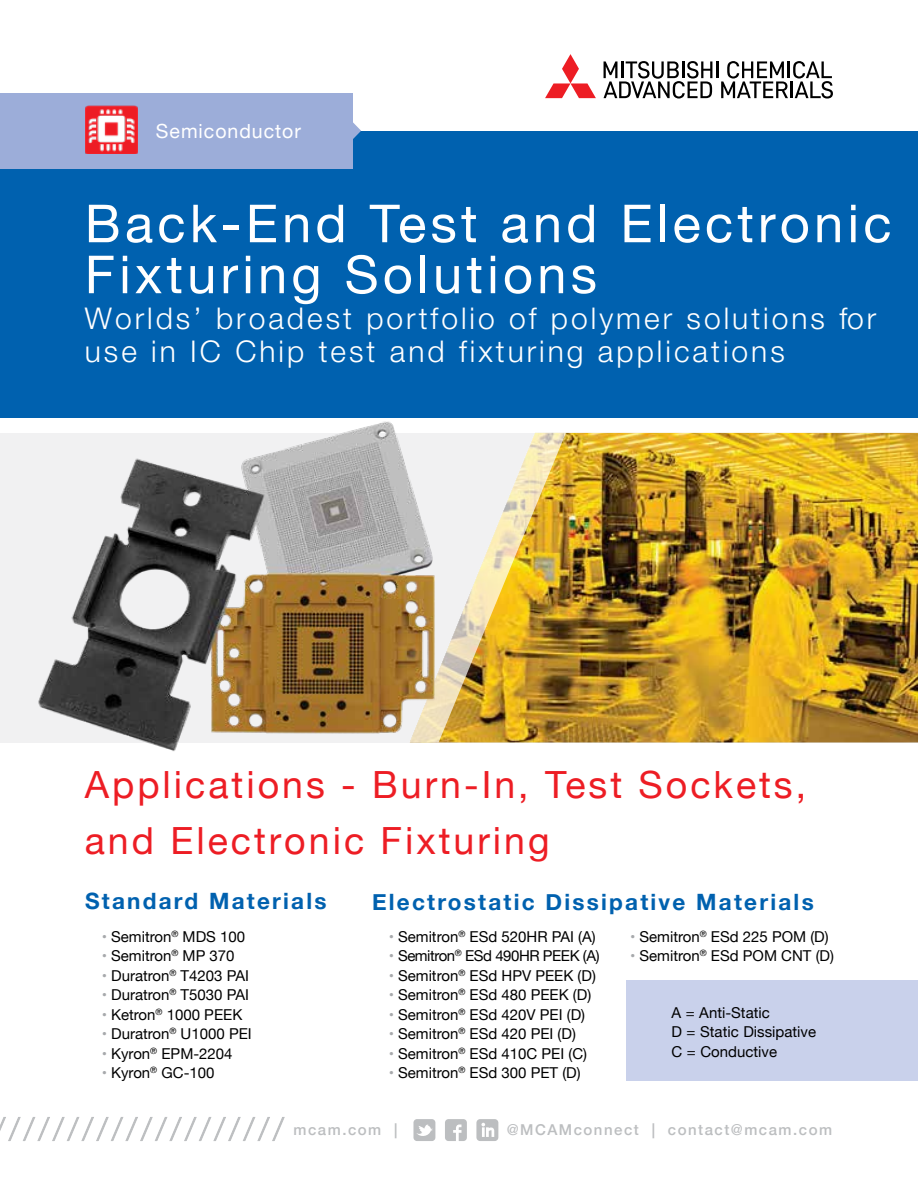
<style>
.page{position:relative;width:918px;height:1188px;background:#fff}
.page>*{position:absolute;margin:0;border:0;box-sizing:border-box;transform-origin:0 0}
.t1{font:52.5px/51px "Helvetica Neue";letter-spacing:.08em;color:#fff}
.t2{font:37.5px/56.7px "Helvetica Neue";letter-spacing:.08em;color:#ed1d24}
.t3{font:300 30px/33px "Helvetica Neue LT Std";letter-spacing:.1em;color:#fff}
.t4{font:700 22.5px "Helvetica Neue";letter-spacing:.1em;color:#0061af}
.t5{font:19.5px "Helvetica Neue";letter-spacing:.05em;color:#fff}
.t6{font:15px/19.5px "Helvetica Neue";color:#000}
.t7{font:500 15px "Helvetica Neue";letter-spacing:.1em;color:#bcbec0}
.t8{font:15px "Helvetica Neue";letter-spacing:-.03em;color:#000}
.s1{font-family:"Helvetica Neue LT Std"}
.s2{color:#a7a9ac}
</style>
<div class="page">
<div style="left:0;top:131px;width:918px;height:286px;background:#0061af"></div>
<div style="left:0;top:93px;width:352px;height:76px;background:#9cadd9"></div>
<svg style="left:352px;top:121px;width:9px;height:19px"></svg>
<img style="left:85px;top:106px;width:53px;height:48px">
<svg style="left:545px;top:54px;width:51px;height:44px"></svg>
<hr style="left:716px;top:61px;width:3px;height:17px;background:#000">
<svg style="left:604px;top:61px;width:108px;height:38px"></svg>
<svg style="left:721px;top:61px;width:112px;height:38px"></svg>
<svg style="left:476px;top:1119px;width:22px;height:22px"></svg>
<svg style="left:445px;top:1119px;width:22px;height:22px"></svg>
<svg style="left:413px;top:1119px;width:22px;height:22px"></svg>
<svg style="left:0;top:1117px;width:285px;height:24px"></svg>
<div style="left:0;top:433px;width:918px;height:310px;background:#f1f1f2"></div>
<img style="left:566px;top:433px;width:352px;height:309px">
<img style="left:449px;top:433px;width:117px;height:310px">
<img style="left:35px;top:417px;width:414px;height:334px">
<div style="left:626px;top:981px;width:292px;height:100px;background:#c9d1eb"></div>
<h3 class="t5" style="left:156px;top:117px;width:146px">Semiconductor</h3>
<h1 class="t1" style="left:85px;top:201px;width:808px">Back-End Test <span class="s1">and</span> Electronic<br>Fixturing Solutions</h1>
<h3 class="t3" style="left:85px;top:301px;width:793px">Worlds’ broadest portfolio of polymer solutions for use in IC Chip test and fixturing applications</h3>
<h2 class="t2" style="left:85px;top:758px;width:723px">Applications <span class="s1">-</span> Burn-In, Test Sockets<span class="s1">, and</span> Electronic Fixturing</h2>
<h3 class="t4" style="left:85px;top:883px;width:243px">Standard Materials</h3>
<p class="t6" style="left:102px;top:927px;width:145px"><span class="s2">•</span> Semitron<sup>®</sup> MDS 100</p>
<p class="t6" style="left:102px;top:947px;width:134px"><span class="s2">•</span> Semitron<sup>®</sup> MP 370</p>
<p class="t6" style="left:102px;top:966px;width:149px"><span class="s2">•</span> Duratron<sup>®</sup> T4203 PAI</p>
<p class="t6" style="left:102px;top:986px;width:149px"><span class="s2">•</span> Duratron<sup>®</sup> T5030 PAI</p>
<p class="t6" style="left:102px;top:1005px;width:142px"><span class="s2">•</span> Ketron<sup>®</sup> 1000 PEEK</p>
<p class="t6" style="left:102px;top:1025px;width:152px"><span class="s2">•</span> Duratron<sup>®</sup> U1000 PEI</p>
<p class="t6" style="left:102px;top:1044px;width:132px"><span class="s2">•</span> Kyron<sup>®</sup> EPM-2204</p>
<p class="t6" style="left:102px;top:1064px;width:114px"><span class="s2">•</span> Kyron<sup>®</sup> GC-100</p>
<h3 class="t4" style="left:372px;top:885px;width:443px">Electrostatic Dissipative Materials</h3>
<p class="t6" style="left:389px;top:927px;width:209px"><span class="s2">•</span> Semitron<sup>®</sup> ESd 520HR PAI (A)</p>
<p class="t8" style="left:389px;top:945px;width:212px"><span class="s2">•</span> Semitron<sup>®</sup> ESd 490HR PEEK (A)</p>
<p class="t6" style="left:389px;top:966px;width:209px"><span class="s2">•</span> Semitron<sup>®</sup> ESd HPV PEEK (D)</p>
<p class="t6" style="left:389px;top:986px;width:204px"><span class="s2">•</span> Semitron<sup>®</sup> ESd 480 PEEK (D)</p>
<p class="t6" style="left:389px;top:1005px;width:198px"><span class="s2">•</span> Semitron<sup>®</sup> ESd 420V PEI (D)</p>
<p class="t6" style="left:389px;top:1025px;width:189px"><span class="s2">•</span> Semitron<sup>®</sup> ESd 420 PEI (D)</p>
<p class="t6" style="left:389px;top:1044px;width:200px"><span class="s2">•</span> Semitron<sup>®</sup> ESd 410C PEI (C)</p>
<p class="t6" style="left:389px;top:1064px;width:194px"><span class="s2">•</span> Semitron<sup>®</sup> ESd 300 PET (D)</p>
<p class="t6" style="left:630px;top:927px;width:200px"><span class="s2">•</span> Semitron<sup>®</sup> ESd 225 POM (D)</p>
<p class="t6" style="left:630px;top:947px;width:205px"><span class="s2">•</span> Semitron<sup>®</sup> ESd POM CNT (D)</p>
<p class="t6" style="left:671px;top:1003px;width:146px">A = Anti-Static<br>D = Static Dissipative<br>C = Conductive</p>
<p class="t7" style="left:294px;top:1118px;width:105px">mcam.com |</p>
<p class="t7" style="left:507px;top:1118px;width:327px">@MCAMconnect | contact@mcam.com</p>
</div>
